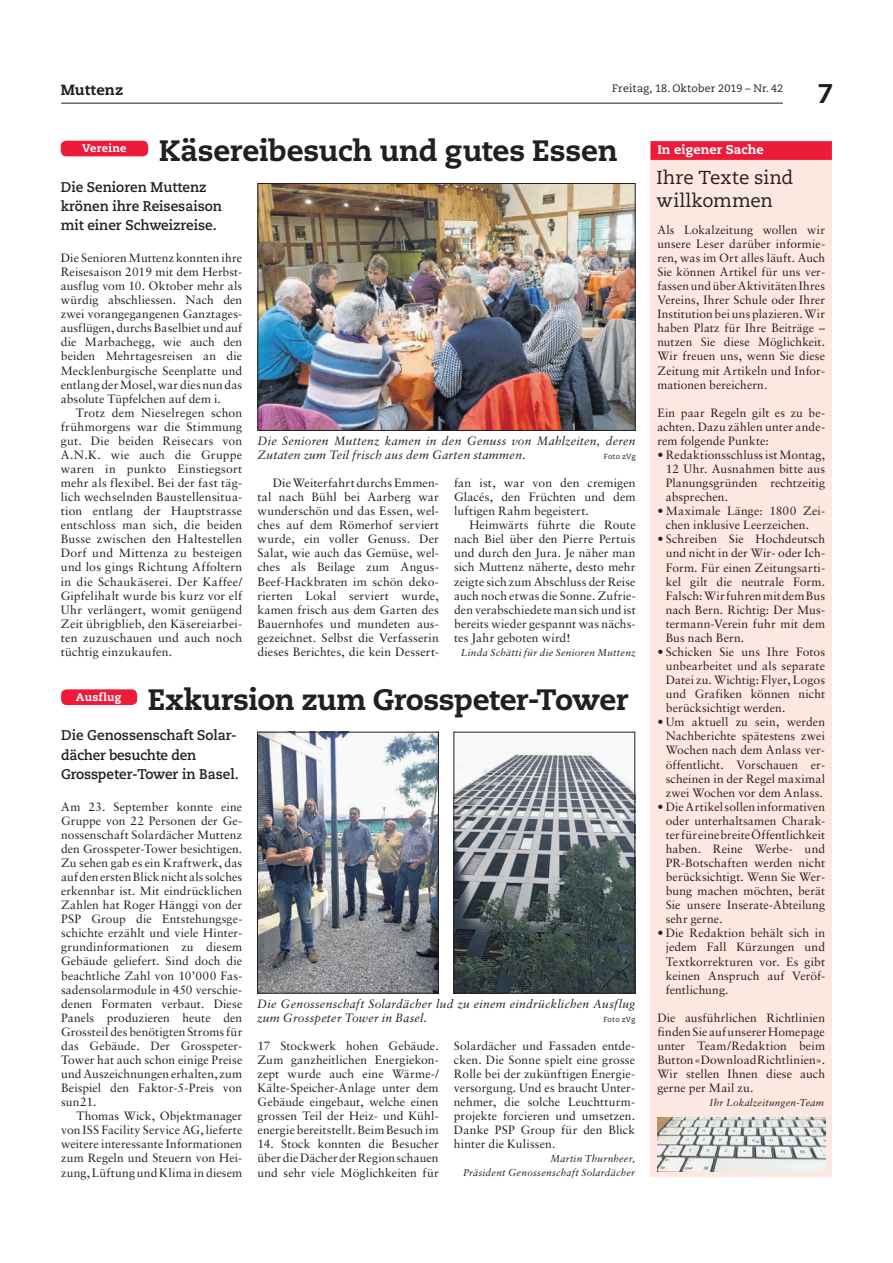
<style>
.page{position:relative;width:893px;height:1263px;background:#fff}
.page>*{position:absolute;margin:0;border:0;box-sizing:border-box;transform-origin:0 0}
.t1{font:800 29.55px "Caecilia";letter-spacing:-.015em;color:#231f20}
.t2{font:800 27px "Caecilia";color:#231f20}
.t3{font:18.75px/22.8px "Caecilia";color:#231f20}
.t4{font:800 14.7px "Caecilia";letter-spacing:.01em;color:#231f20}
.t5{font:700 14.1px/19.5px "Caecilia";color:#231f20}
.t6{font:800 12.75px "Caecilia";letter-spacing:.005em;color:#fff}
.t7{font:12px/14.1px "Sabon";letter-spacing:.01em;color:#231f20;text-align:justify}
.t8{font:italic 12px/14.1px "Sabon";letter-spacing:.02em;color:#231f20}
.t9{font:800 11.1px "Caecilia";letter-spacing:.02em;color:#fff}
.t10{font:10.65px "Caecilia";letter-spacing:.015em;color:#231f20}
.t11{font:italic 10.05px/14.1px "Sabon";letter-spacing:.025em;color:#231f20;text-align:right}
.t12{font:7.35px "Caecilia";letter-spacing:.015em;color:#231f20}
</style>
<div class="page">
<div style="left:61px;top:141px;width:87px;height:15px;background:#ed1a3a;border-radius:5px"></div>
<div style="left:61px;top:689px;width:76px;height:16px;background:#ed1a3a;border-radius:5px"></div>
<img style="left:260px;top:185px;width:373px;height:244px">
<div style="left:258px;top:183px;width:377px;height:248px;border:1px solid #231f20"></div>
<img style="left:259px;top:734px;width:178px;height:258px">
<div style="left:257px;top:732px;width:182px;height:262px;border:1px solid #231f20"></div>
<img style="left:455px;top:751px;width:178px;height:241px">
<div style="left:453px;top:732px;width:182px;height:262px;border:1px solid #231f20"></div>
<div style="left:650px;top:141px;width:182px;height:1036px;background:#fde7e1"></div>
<div style="left:650px;top:141px;width:182px;height:19px;background:#ed1a3a"></div>
<img style="left:657px;top:1117px;width:168px;height:54px">
<hr style="left:61px;top:103px;width:722px;height:1px;background:#231f20">
<p class="t4" style="left:61px;top:83px;width:64px">Muttenz</p>
<p class="t10" style="left:612px;top:84px;width:173px">Freitag, 18. Oktober 2019 – Nr. 42</p>
<h2 class="t2" style="left:817px;top:83px;width:18px">7</h2>
<h1 class="t1" style="left:159px;top:139px;width:460px">Käsereibesuch und gutes Essen</h1>
<p class="t5" style="left:61px;top:178px;width:163px">Die Senioren Muttenz krönen ihre Reisesaison mit einer Schweizreise.</p>
<p class="t7" style="left:61px;top:252px;width:183px">Die Senioren Muttenz konnten ihre Reisesaison 2019 mit dem Herbst&shy;ausflug vom 10. Oktober mehr als würdig abschliessen. Nach den zwei vorangegangenen Ganztages&shy;ausflügen, durchs Baselbiet und auf die Marbachegg, wie auch den beiden Mehrtagesreisen an die Mecklenburgische Seenplatte und entlang der Mosel, war dies nun das absolute Tüpfelchen auf dem i.</p>
<p class="t7" style="left:61px;top:407px;width:183px;text-indent:15px">Trotz dem Nieselregen schon frühmorgens war die Stimmung gut. Die beiden Reisecars von A.N.K. wie auch die Gruppe waren in punkto Einstiegsort mehr als flexibel. Bei der fast täg&shy;lich wechselnden Baustellensitua&shy;tion entlang der Hauptstrasse entschloss man sich, die beiden Busse zwischen den Haltestellen Dorf und Mittenza zu besteigen und los gings Richtung Affoltern in die Schaukäserei. Der Kaffee/ Gipfelihalt wurde bis kurz vor elf Uhr verlängert, womit genügend Zeit übrigblieb, den Käsereiarbei&shy;ten zuzuschauen und auch noch tüchtig einzukaufen.</p>
<p class="t9" style="left:82px;top:143px;width:46px">Vereine</p>
<p class="t8" style="left:258px;top:435px;width:379px">Die Senioren Muttenz kamen in den Genuss von Mahlzeiten, deren<br>Zutaten zum Teil frisch aus dem Garten stammen.</p>
<p class="t12" style="left:604px;top:453px;width:33px">Foto zVg</p>
<p class="t7" style="left:257px;top:477px;width:183px;text-indent:15px">Die Weiterfahrt durchs Emmen&shy;tal nach Bühl bei Aarberg war wunderschön und das Essen, wel&shy;ches auf dem Römerhof serviert wurde, ein voller Genuss. Der Salat, wie auch das Gemüse, wel&shy;ches als Beilage zum Angus-Beef-Hackbraten im schön deko&shy;rierten Lokal serviert wurde, kamen frisch aus dem Garten des Bauernhofes und mundeten aus&shy;gezeichnet. Selbst die Verfasserin dieses Berichtes, die kein Dessert-</p>
<p class="t7" style="left:454px;top:477px;width:183px">fan ist, war von den cremigen Glacés, den Früchten und dem luftigen Rahm begeistert.</p>
<p class="t7" style="left:454px;top:519px;width:183px;text-indent:15px">Heimwärts führte die Route nach Biel über den Pierre Pertuis und durch den Jura. Je näher man sich Muttenz näherte, desto mehr zeigte sich zum Abschluss der Reise auch noch etwas die Sonne. Zufrie&shy;den verabschiedete man sich und ist bereits wieder gespannt was nächs&shy;tes Jahr geboten wird!</p>
<p class="t11" style="left:461px;top:646px;width:176px">Linda Schätti für die Senioren Muttenz</p>
<h1 class="t1" style="left:148px;top:687px;width:482px">Exkursion zum Grosspeter-Tower</h1>
<p class="t5" style="left:61px;top:727px;width:179px">Die Genossenschaft Solar&shy;dächer besuchte den<br>Grosspeter-Tower in Basel.</p>
<p class="t7" style="left:61px;top:800px;width:183px">Am 23. September konnte eine Gruppe von 22 Personen der Ge&shy;nossenschaft Solardächer Muttenz den Grosspeter-Tower besichtigen.<br>Zu sehen gab es ein Kraftwerk, das auf den ersten Blick nicht als solches erkennbar ist. Mit eindrücklichen Zahlen hat Roger Hänggi von der PSP Group die Entstehungsge&shy;schichte erzählt und viele Hinter&shy;grundinformationen zu diesem Gebäude geliefert. Sind doch die beachtliche Zahl von 10’000 Fas&shy;sadensolarmodule in 450 verschie&shy;denen Formaten verbaut. Diese Panels produzieren heute den Grossteil des benötigten Stroms für das Gebäude. Der Grosspeter-Tower hat auch schon einige Preise und Auszeichnungen erhalten, zum Beispiel den Faktor-5-Preis von sun21.</p>
<p class="t7" style="left:61px;top:1110px;width:183px;text-indent:15px">Thomas Wick, Objektmanager von ISS Facility Service AG, lieferte weitere interessante Informationen zum Regeln und Steuern von Hei&shy;zung, Lüftung und Klima in diesem</p>
<p class="t9" style="left:76px;top:692px;width:47px">Ausflug</p>
<p class="t8" style="left:257px;top:997px;width:379px">Die Genossenschaft Solardächer lud zu einem eindrücklichen Ausflug zum Grosspeter Tower in Basel.</p>
<p class="t12" style="left:603px;top:1016px;width:33px">Foto zVg</p>
<p class="t7" style="left:258px;top:1040px;width:183px">17 Stockwerk hohen Gebäude.<br>Zum ganzheitlichen Energiekon&shy;zept wurde auch eine Wärme-/ Kälte-Speicher-Anlage unter dem Gebäude eingebaut, welche einen grossen Teil der Heiz- und Kühl&shy;energie bereitstellt. Beim Besuch im</p>
<p class="t7" style="left:258px;top:1138px;width:183px">14. Stock konnten die Besucher über die Dächer der Region schauen und sehr viele Möglichkeiten für</p>
<p class="t7" style="left:454px;top:1040px;width:183px">Solardächer und Fassaden entde&shy;cken. Die Sonne spielt eine grosse Rolle bei der zukünftigen Energie&shy;versorgung. Und es braucht Unter&shy;nehmer, die solche Leuchtturm&shy;projekte forcieren und umsetzen.<br>Danke PSP Group für den Blick hinter die Kulissen.</p>
<p class="t11" style="left:463px;top:1153px;width:174px">Martin Thurnheer,<br>Präsident Genossenschaft Solardächer</p>
<p class="t6" style="left:657px;top:144px;width:108px">In eigener Sache</p>
<h3 class="t3" style="left:656px;top:168px;width:138px">Ihre Texte sind willkommen</h3>
<p class="t7" style="left:657px;top:224px;width:169px">Als Lokalzeitung wollen wir unsere Leser darüber informie&shy;ren, was im Ort alles läuft. Auch Sie können Artikel für uns ver&shy;fassen und über Aktivitäten Ihres Vereins, Ihrer Schule oder Ihrer Institution bei uns plazieren. Wir haben Platz für Ihre Beiträge – nutzen Sie diese Möglichkeit.<br>Wir freuen uns, wenn Sie diese Zeitung mit Artikeln und Infor&shy;mationen bereichern.</p>
<p class="t7" style="left:657px;top:407px;width:169px">Ein paar Regeln gilt es zu be&shy;achten. Dazu zählen unter ande&shy;rem folgende Punkte:</p>
<p class="t7" style="left:666px;top:449px;width:161px;text-indent:-8px">• Redaktionsschluss ist Montag, 12 Uhr. Ausnahmen bitte aus Planungsgründen rechtzeitig absprechen.</p>
<p class="t7" style="left:666px;top:505px;width:161px;text-indent:-8px">• Maximale Länge: 1800 Zei&shy;chen inklusive Leerzeichen.</p>
<p class="t7" style="left:666px;top:533px;width:161px;text-indent:-8px">• Schreiben Sie Hochdeutsch und nicht in der Wir- oder Ich-Form. Für einen Zeitungsarti&shy;kel gilt die neutrale Form.<br>Falsch: Wir fuhren mit dem Bus nach Bern. Richtig: Der Mus&shy;termann-Verein fuhr mit dem Bus nach Bern.</p>
<p class="t7" style="left:666px;top:646px;width:161px;text-indent:-8px">• Schicken Sie uns Ihre Fotos unbearbeitet und als separate Datei zu. Wichtig: Flyer, Logos und Grafiken können nicht berücksichtigt werden.</p>
<p class="t7" style="left:666px;top:716px;width:161px;text-indent:-8px">• Um aktuell zu sein, werden Nachberichte spätestens zwei Wochen nach dem Anlass ver&shy;öffentlicht. Vorschauen er&shy;scheinen in der Regel maximal zwei Wochen vor dem Anlass.</p>
<p class="t7" style="left:666px;top:801px;width:161px;text-indent:-8px">• Die Artikel sollen informativen oder unterhaltsamen Charak&shy;ter für eine breite Öffentlichkeit haben. Reine Werbe- und PR-Botschaften werden nicht berücksichtigt. Wenn Sie Wer&shy;bung machen möchten, berät Sie unsere Inserate-Abteilung sehr gerne.</p>
<p class="t7" style="left:666px;top:927px;width:161px;text-indent:-8px">• Die Redaktion behält sich in jedem Fall Kürzungen und Textkorrekturen vor. Es gibt keinen Anspruch auf Veröf&shy;fentlichung.</p>
<p class="t7" style="left:657px;top:1012px;width:169px">Die ausführlichen Richtlinien finden Sie auf unserer Homepage unter Team/Redaktion beim Button «Download Richtlinien».<br>Wir stellen Ihnen diese auch gerne per Mail zu.</p>
<p class="t11" style="left:710px;top:1096px;width:116px">Ihr Lokalzeitungen-Team</p>
</div>
